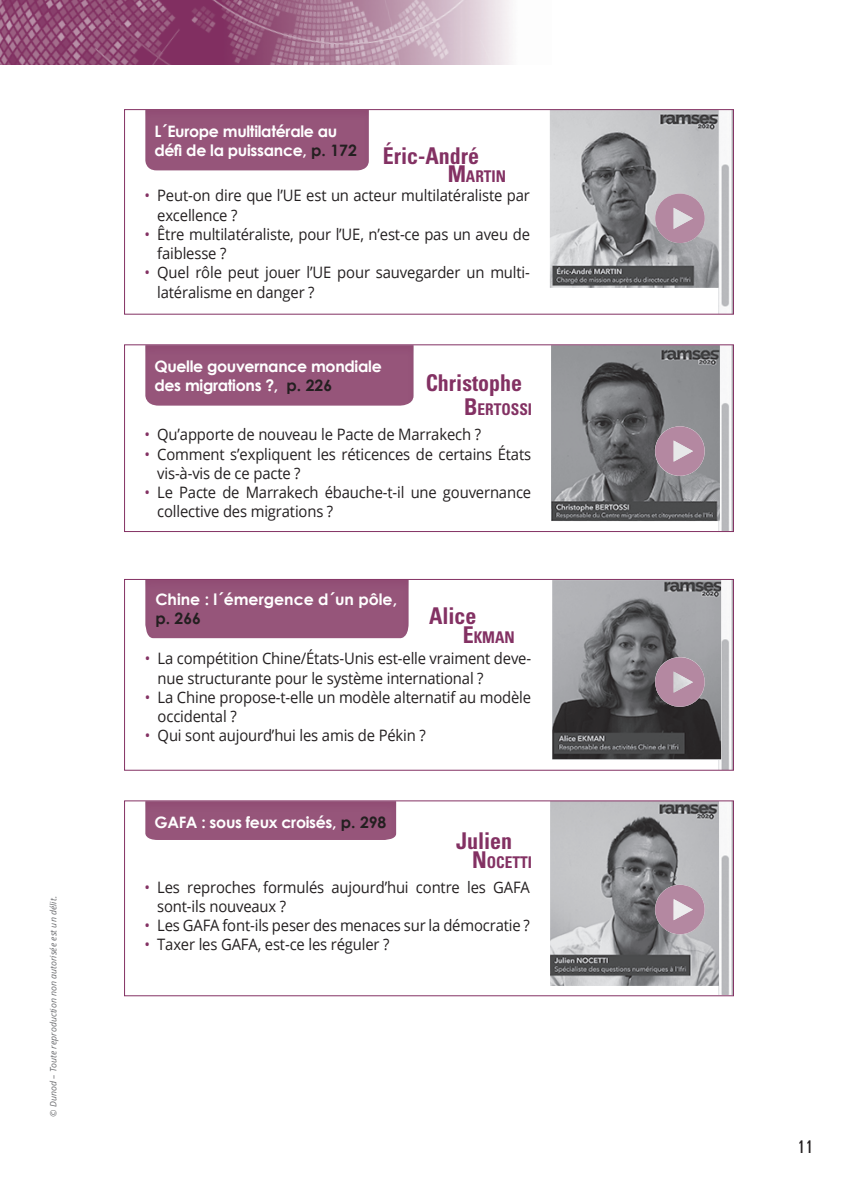
<style>
.page{position:relative;width:844px;height:1191px;background:#fff}
.page>*{position:absolute;margin:0;border:0;box-sizing:border-box;transform-origin:0 0}
.t1{font:700 condensed 23.1px "Univers LT Std";color:#833163;scale:.95 1}
.t2{font:ultra-condensed 17.5px "Univers LT Std";color:#231f20}
.t3{font:700 condensed 16.1px "Univers LT Std";color:#833163;scale:.95 1}
.t4{font:15.75px/19.2px "Open Sans";letter-spacing:-.01em;color:#231f20;scale:.94 1}
.t5{font:700 15.75px/18.9px "Century Gothic";letter-spacing:-.02em;color:#fff}
.t6{font:700 15.75px "Century Gothic";color:#fff}
.t7{font:700 15.75px "Century Gothic";color:#231f20}
.t8{font:italic 8.75px "Open Sans";color:#6c6d70}
.s1{color:#231f20}
.s2{color:#833163}
.s3{font-size:23.1px}
</style>
<div class="page">
<img style="left:0;top:0;width:198px;height:64px">
<svg style="left:198px;top:64px;width:312px;height:1px"></svg>
<img style="left:198px;top:0;width:313px;height:64px">
<img style="left:718px;top:111px;width:12px;height:202px">
<img style="left:549px;top:111px;width:169px;height:177px">
<div style="left:145px;top:111px;width:224px;height:59px;background:#96557a"></div>
<img style="left:655px;top:193px;width:49px;height:50px">
<img style="left:673px;top:208px;width:20px;height:21px">
<div style="left:124px;top:109px;width:609px;height:206px;border:1px solid #833163"></div>
<img style="left:718px;top:346px;width:12px;height:184px">
<img style="left:551px;top:346px;width:168px;height:175px">
<div style="left:145px;top:346px;width:268px;height:59px;background:#96557a"></div>
<img style="left:654px;top:429px;width:1px;height:47px">
<img style="left:655px;top:426px;width:49px;height:50px">
<img style="left:673px;top:440px;width:20px;height:22px">
<div style="left:124px;top:344px;width:609px;height:188px;border:1px solid #833163"></div>
<img style="left:718px;top:581px;width:12px;height:187px">
<img style="left:552px;top:581px;width:169px;height:178px">
<div style="left:145px;top:581px;width:263px;height:57px;background:#96557a"></div>
<img style="left:657px;top:706px;width:47px;height:1px">
<img style="left:655px;top:657px;width:49px;height:49px">
<img style="left:673px;top:671px;width:20px;height:21px">
<div style="left:124px;top:579px;width:609px;height:191px;border:1px solid #833163"></div>
<img style="left:718px;top:802px;width:12px;height:192px">
<img style="left:550px;top:802px;width:168px;height:184px">
<img style="left:655px;top:884px;width:36px;height:1px">
<div style="left:145px;top:802px;width:251px;height:38px;background:#96557a"></div>
<img style="left:655px;top:885px;width:49px;height:49px">
<img style="left:673px;top:899px;width:20px;height:21px">
<div style="left:124px;top:800px;width:609px;height:196px;border:1px solid #833163"></div>
<p class="t8" style="left:47px;top:1116px;width:222px;rotate:-90deg">© Dunod – Toute reproduction non autorisée est un délit.</p>
<p class="t5" style="left:154px;top:121px;width:204px">L´Europe multilatérale au défi de la puissance, <span class="s1">p. 172</span></p>
<p class="t4" style="left:157px;top:186px;width:398px;text-indent:-13px"><span class="s2">•</span> Peut-on dire que l’UE est un acteur multilatéraliste par excellence ?</p>
<p class="t4" style="left:157px;top:224px;width:398px;text-indent:-13px"><span class="s2">•</span> Être multilatéraliste, pour l’UE, n’est-ce pas un aveu de faiblesse ?</p>
<p class="t4" style="left:157px;top:263px;width:398px;text-indent:-13px"><span class="s2">•</span> Quel rôle peut jouer l’UE pour sauvegarder un multi&shy;latéralisme en danger ?</p>
<h1 class="t1" style="left:382px;top:141px;width:103px">Éric-André</h1>
<p class="t3" style="left:447px;top:166px;width:63px"><span class="s3">M</span>ARTIN</p>
<p class="t5" style="left:154px;top:356px;width:229px">Quelle gouvernance mondiale des migrations ?, <span class="s1">p. 226</span></p>
<p class="t4" style="left:144px;top:424px;width:359px"><span class="s2">•</span> Qu’apporte de nouveau le Pacte de Marrakech ?</p>
<p class="t4" style="left:157px;top:444px;width:399px;text-indent:-13px"><span class="s2">•</span> Comment s’expliquent les réticences de certains États vis-à-vis de ce pacte ?</p>
<p class="t4" style="left:157px;top:482px;width:399px;text-indent:-13px"><span class="s2">•</span> Le Pacte de Marrakech ébauche-t-il une gouvernance collective des migrations ?</p>
<h1 class="t1" style="left:425px;top:368px;width:103px">Christophe</h1>
<p class="t3" style="left:464px;top:399px;width:73px"><span class="s3">B</span>ERTOSSI</p>
<p class="t6" style="left:155px;top:587px;width:243px">Chine : l´émergence d´un pôle,</p>
<p class="t7" style="left:155px;top:606px;width:47px">p. 266</p>
<h1 class="t1" style="left:429px;top:602px;width:52px">Alice</h1>
<p class="t3" style="left:462px;top:627px;width:56px"><span class="s3">E</span>KMAN</p>
<p class="t4" style="left:158px;top:648px;width:399px;text-indent:-13px"><span class="s2">•</span> La compétition Chine/États-Unis est-elle vraiment deve&shy;nue structurante pour le système international ?</p>
<p class="t4" style="left:158px;top:687px;width:399px;text-indent:-13px"><span class="s2">•</span> La Chine propose-t-elle un modèle alternatif au modèle occidental ?</p>
<p class="t4" style="left:145px;top:725px;width:300px"><span class="s2">•</span> Qui sont aujourd’hui les amis de Pékin ?</p>
<p class="t5" style="left:154px;top:812px;width:233px">GAFA : sous feux croisés, <span class="s1">p. 298</span></p>
<h1 class="t1" style="left:456px;top:826px;width:61px">Julien</h1>
<p class="t3" style="left:472px;top:852px;width:65px"><span class="s3">N</span>OCETTI</p>
<p class="t4" style="left:157px;top:877px;width:398px;text-indent:-13px"><span class="s2">•</span> Les reproches formulés aujourd’hui contre les GAFA sont-ils nouveaux ?</p>
<p class="t4" style="left:144px;top:915px;width:411px"><span class="s2">•</span> Les GAFA font-ils peser des menaces sur la démocratie ?</p>
<p class="t4" style="left:144px;top:934px;width:262px"><span class="s2">•</span> Taxer les GAFA, est-ce les réguler ?</p>
<p class="t2" style="left:797px;top:1137px;width:16px">11</p>
</div>
